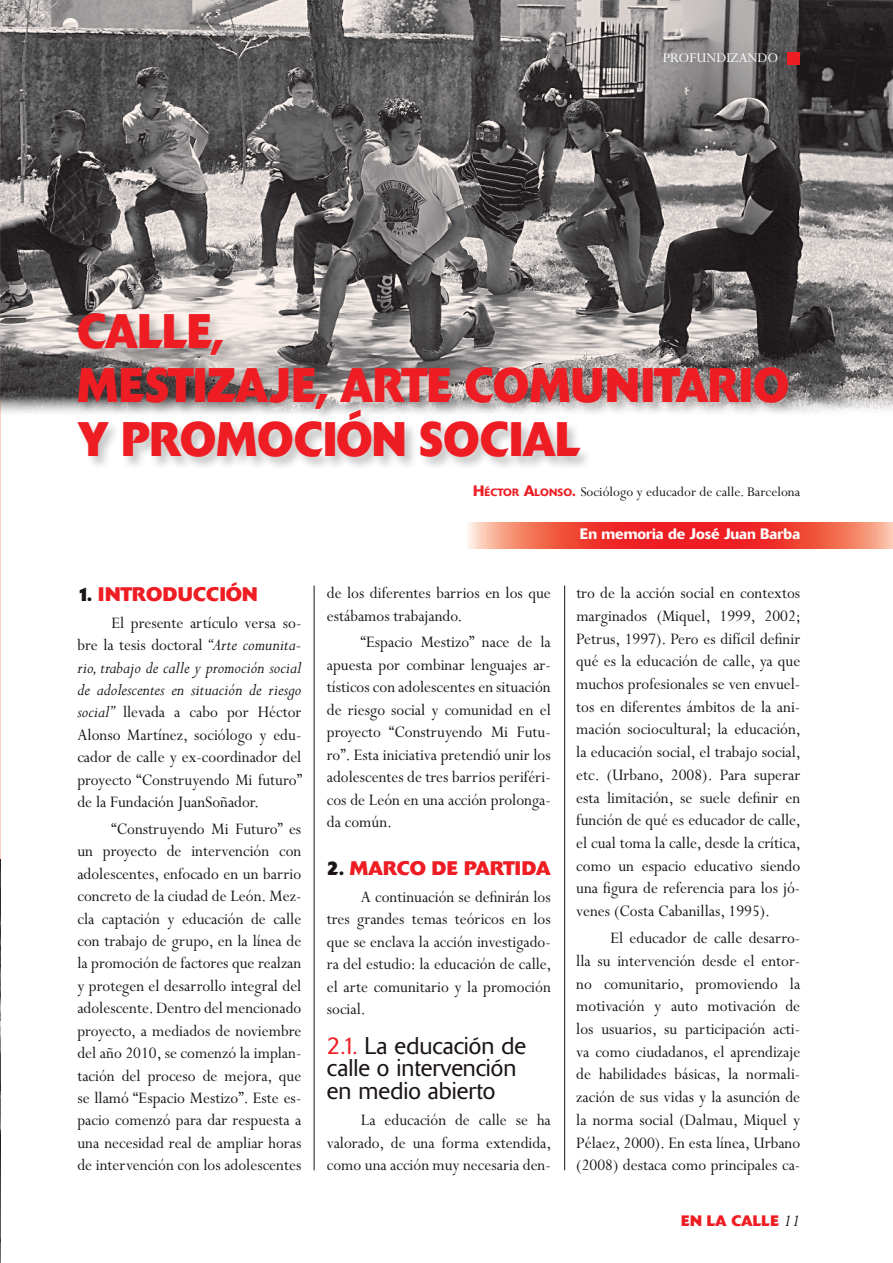
<style>
.page{position:relative;width:893px;height:1263px;background:#fff}
.page>*{position:absolute;margin:0;border:0;box-sizing:border-box;transform-origin:0 0}
.t1{font:700 48px "Delta";color:#ee1d23;scale:.9 1}
.t2{font:300 24px/22.5px "Delta";color:#1a1415}
.t3{font:700 19.5px "Delta";color:#ee1d23}
.t4{font:italic 18.75px/22.4px "Perpetua";color:#1a1415;scale:.95 1}
.t5{font:18px/22.5px "Perpetua";color:#1a1415;text-align:justify;scale:.95 1}
.t6{font:italic 18px "Perpetua";color:#1a1415}
.t7{font:15px "Perpetua";color:#1a1415}
.t8{font:500 15px "Delta";color:#fff}
.t9{font:15px "Perpetua";color:#fff}
.t10{font:700 15px "Delta";color:#ee1d23}
.s1{font-family:"Delta";font-weight:500;color:#ee1d23}
.s2{font-family:"Delta";font-weight:500;font-size:10.5px;color:#ee1d23}
.s3{color:#1a1415}
.s4{font-style:italic;font-size:18.75px}
.s5{color:#ee1d23}
</style>
<div class="page">
<hr style="left:0;top:0;width:1px;height:1263px;background:#fcd2c0">
<img style="left:0;top:860px;width:1px;height:402px">
<img style="left:1px;top:0;width:892px;height:413px">
<div style="left:76px;top:311px;width:726px;height:160px;background:#1a1415;opacity:.25"></div>
<hr style="left:314px;top:586px;width:1px;height:584px;background:#1a1415">
<hr style="left:564px;top:586px;width:1px;height:584px;background:#1a1415">
<svg style="left:468px;top:523px;width:425px;height:25px;background:#f15347"></svg>
<div style="left:787px;top:52px;width:13px;height:13px;background:#ee1d23"></div>
<p class="t9" style="left:663px;top:50px;width:36px">profundi</p>
<p class="t9" style="left:730px;top:50px;width:19px">zand</p>
<p class="t9" style="left:768px;top:50px;width:12px">o</p>
<h1 class="t1" style="left:77px;top:302px;width:31px">CALLE</h1>
<h1 class="t1" style="left:212px;top:302px;width:13px">,</h1>
<h1 class="t1" style="left:77px;top:356px;width:31px">MESTIZAJE</h1>
<h1 class="t1" style="left:317px;top:356px;width:59px">, ARTE</h1>
<h1 class="t1" style="left:465px;top:356px;width:34px">COMUNITARIO</h1>
<h1 class="t1" style="left:77px;top:410px;width:85px">Y PROMOCIÓN</h1>
<h1 class="t1" style="left:419px;top:410px;width:31px">SOCIAL</h1>
<p class="t7" style="left:473px;top:484px;width:328px"><span class="s1">H</span><span class="s2">ÉCTOR</span> <span class="s1">A</span><span class="s2">LONSO</span><span class="s1">.</span> Sociólogo y educador de calle. Barcelona</p>
<p class="t3" style="left:77px;top:582px;width:182px"><span class="s3">1.</span> INTRODUCCIÓN</p>
<p class="t5" style="left:77px;top:612px;width:237px;text-align:right">El presente artículo versa so-<br>bre la tesis doctoral <span class="s4">“Arte comunita-</span></p>
<p class="t4" style="left:77px;top:657px;width:237px">rio, trabajo de calle y promoción social de adolescentes en situación de riesgo</p>
<p class="t5" style="left:77px;top:702px;width:238px"><span class="s4">social”</span> llevada a cabo por Héctor Alonso Martínez, sociólogo y edu&shy;cador de calle y ex-coordinador del proyecto “Construyendo Mi futuro” de la Fundación JuanSoñador.</p>
<p class="t5" style="left:77px;top:818px;width:237px;text-indent:34px">“Construyendo Mi Futuro” es un proyecto de intervención con adolescentes, enfocado en un barrio concreto de la ciudad de León. Mez&shy;cla captación y educación de calle con trabajo de grupo, en la línea de la promoción de factores que realzan y protegen el desarrollo integral del adolescente. Dentro del mencionado proyecto, a mediados de noviembre del año 2010, se comenzó la implan&shy;tación del proceso de mejora, que se llamó “Espacio Mestizo”. Este es&shy;pacio comenzó para dar respuesta a una necesidad real de ampliar horas de intervención con los adolescentes</p>
<p class="t5" style="left:327px;top:582px;width:237px">de los diferentes barrios en los que estábamos trabajando.</p>
<p class="t5" style="left:327px;top:632px;width:237px;text-indent:34px">“Espacio Mestizo” nace de la apuesta por combinar lenguajes ar&shy;tísticos con adolescentes en situación de riesgo social y comunidad en el proyecto “Construyendo Mi Futu&shy;ro”. Esta iniciativa pretendió unir los adolescentes de tres barrios periféri&shy;cos de León en una acción prolonga&shy;da común.</p>
<p class="t3" style="left:327px;top:856px;width:225px"><span class="s3">2.</span> MARCO DE PARTIDA</p>
<p class="t5" style="left:327px;top:886px;width:238px;text-indent:34px">A continuación se definirán los tres grandes temas teóricos en los que se enclava la acción investigado&shy;ra del estudio: la educación de calle, el arte comunitario y la promoción social.</p>
<h2 class="t2" style="left:327px;top:1034px;width:201px"><span class="s5">2.1.</span> La educación de calle o intervención en medio abierto</h2>
<p class="t5" style="left:327px;top:1109px;width:238px;text-indent:34px">La educación de calle se ha valorado, de una forma extendida, como una acción muy necesaria den-</p>
<p class="t8" style="left:580px;top:524px;width:222px">En memoria de José Juan Barba</p>
<p class="t5" style="left:576px;top:582px;width:238px">tro de la acción social en contextos marginados (Miquel, 1999, 2002; Petrus, 1997). Pero es difícil definir qué es la educación de calle, ya que muchos profesionales se ven envuel&shy;tos en diferentes ámbitos de la ani&shy;mación sociocultural; la educación, la educación social, el trabajo social, etc. (Urbano, 2008). Para superar esta limitación, se suele definir en función de qué es educador de calle, el cual toma la calle, desde la crítica, como un espacio educativo siendo una figura de referencia para los jó&shy;venes (Costa Cabanillas, 1995).</p>
<p class="t5" style="left:576px;top:927px;width:237px;text-indent:34px">El educador de calle desarro&shy;lla su intervención desde el entor&shy;no comunitario, promoviendo la motivación y auto motivación de los usuarios, su participación acti&shy;va como ciudadanos, el aprendizaje de habilidades básicas, la normali&shy;zación de sus vidas y la asunción de la norma social (Dalmau, Miquel y Pélaez, 2000). En esta línea, Urbano (2008) destaca como principales ca-</p>
<p class="t10" style="left:681px;top:1211px;width:61px">ENLA CALLE</p>
<p class="t6" style="left:784px;top:1212px;width:18px">11</p>
</div>
